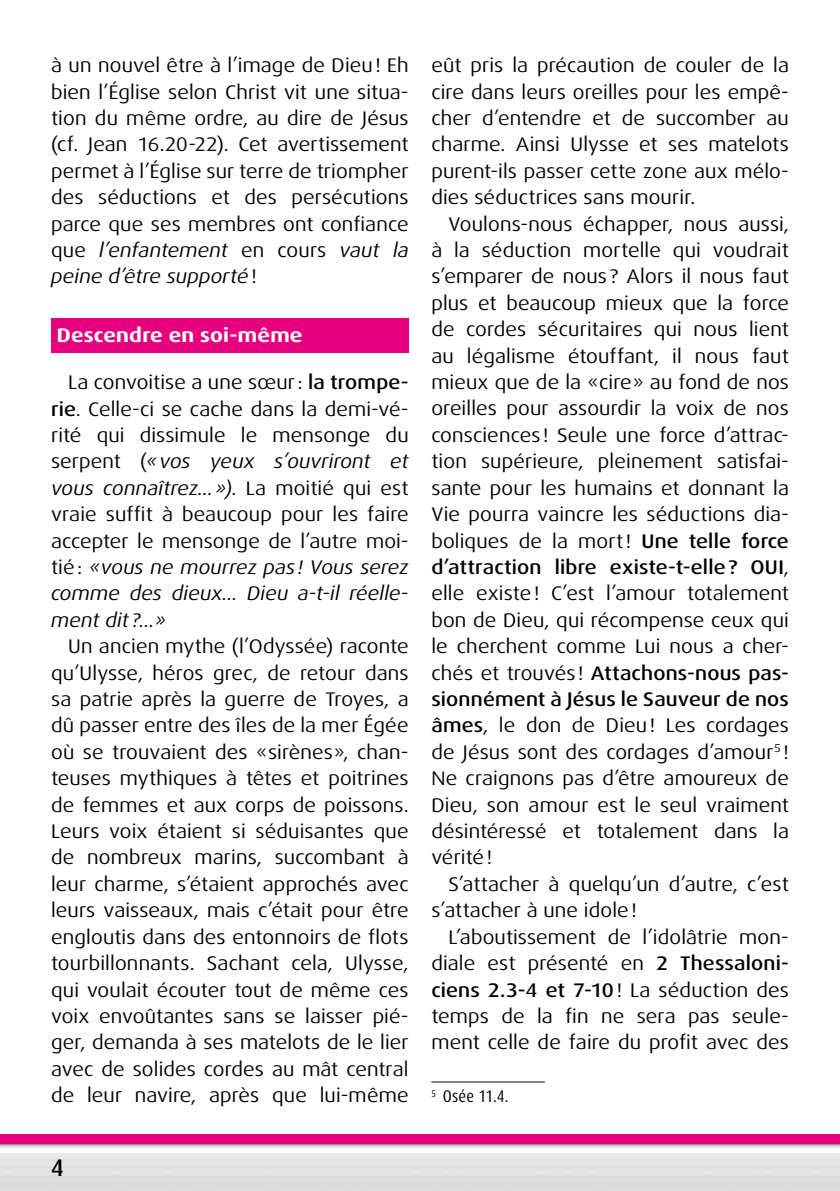
<style>
.page{position:relative;width:840px;height:1191px;background:#fff}
.page>*{position:absolute;margin:0;border:0;box-sizing:border-box;transform-origin:0 0}
.t1{font:500 24px "Dax OT";color:#000}
.t2{font:expanded 19.8px/26.4px "Dax OT";letter-spacing:.005em;color:#000;text-align:justify}
.t3{font:700 expanded 19.8px "Dax OT";letter-spacing:.01em;color:#fff}
.t4{font:condensed 17px "Dax OT";letter-spacing:.015em;color:#000}
.s1{font-style:italic}
.s2{font-weight:500}
</style>
<div class="page">
<svg style="left:0;top:1143px;width:839px;height:5px;background:#cea0b9"></svg>
<div style="left:0;top:1134px;width:839px;height:9px;background:#e6007d"></div>
<div style="left:51px;top:319px;width:357px;height:34px;background:#e6007d"></div>
<hr style="left:431px;top:1081px;width:113px;height:1px;background:#000">
<p class="t2" style="left:51px;top:52px;width:359px">à un nouvel être à l’image de Dieu! Eh bien l’Église selon Christ vit une situa&shy;tion du même ordre, au dire de Jésus (cf. Jean 16.20-22). Cet avertissement permet à l’Église sur terre de triompher des séductions et des persécutions parce que ses membres ont confiance que <span class="s1">l’enfantement</span> en cours <span class="s1">vaut la peine d’être supporté</span>!</p>
<p class="t3" style="left:57px;top:323px;width:247px">Descendre en soi-même</p>
<p class="t2" style="left:51px;top:369px;width:359px;text-indent:17px">La convoitise a une sœur: <span class="s2">la trompe&shy;rie</span>. Celle-ci se cache dans la demi-vé&shy;rité qui dissimule le mensonge du serpent (<span class="s1">«vos yeux s’ouvriront et vous connaîtrez…»)</span>. La moitié qui est vraie suffit à beaucoup pour les faire accepter le mensonge de l’autre moi&shy;tié: <span class="s1">«vous ne mourrez pas ! Vous serez comme des dieux... Dieu a-t-il réelle&shy;ment dit ?...»</span></p>
<p class="t2" style="left:51px;top:633px;width:359px;text-indent:17px">Un ancien mythe (l’Odyssée) raconte qu’Ulysse, héros grec, de retour dans sa patrie après la guerre de Troyes, a dû passer entre des îles de la mer Égée où se trouvaient des «sirènes», chan&shy;teuses mythiques à têtes et poitrines de femmes et aux corps de poissons.<br>Leurs voix étaient si séduisantes que de nombreux marins, succombant à leur charme, s’étaient approchés avec leurs vaisseaux, mais c’était pour être engloutis dans des entonnoirs de flots tourbillonnants. Sachant cela, Ulysse, qui voulait écouter tout de même ces voix envoûtantes sans se laisser pié&shy;ger, demanda à ses matelots de le lier avec de solides cordes au mât central de leur navire, après que lui-même</p>
<p class="t1" style="left:51px;top:1152px;width:14px">4</p>
<p class="t2" style="left:431px;top:52px;width:359px">eût pris la précaution de couler de la cire dans leurs oreilles pour les empê&shy;cher d’entendre et de succomber au charme. Ainsi Ulysse et ses matelots purent-ils passer cette zone aux mélo&shy;dies séductrices sans mourir.</p>
<p class="t2" style="left:431px;top:211px;width:359px;text-indent:17px">Voulons-nous échapper, nous aussi, à la séduction mortelle qui voudrait s’emparer de nous ? Alors il nous faut plus et beaucoup mieux que la force de cordes sécuritaires qui nous lient au légalisme étouffant, il nous faut mieux que de la «cire» au fond de nos oreilles pour assourdir la voix de nos consciences ! Seule une force d’attrac&shy;tion supérieure, pleinement satisfai&shy;sante pour les humains et donnant la Vie pourra vaincre les séductions dia&shy;boliques de la mort! <span class="s2">Une telle force d’attraction libre existe-t-elle? OUI</span>, elle existe! C’est l’amour totalement bon de Dieu, qui récompense ceux qui le cherchent comme Lui nous a cher&shy;chés et trouvés ! <span class="s2">Attachons-nous pas&shy;sionnément à Jésus le Sauveur de nos âmes</span>, le don de Dieu! Les cordages de Jésus sont des cordages d’amour<sup>5</sup> !<br>Ne craignons pas d’être amoureux de Dieu, son amour est le seul vraiment désintéressé et totalement dans la vérité!</p>
<p class="t2" style="left:431px;top:871px;width:359px;text-indent:17px">S’attacher à quelqu’un d’autre, c’est s’attacher à une idole!</p>
<p class="t2" style="left:431px;top:923px;width:359px;text-indent:17px">L’aboutissement de l’idolâtrie mon&shy;diale est présenté en <span class="s2">2 Thessaloni&shy;ciens 2.3-4 et 7-10</span>! La séduction des temps de la fin ne sera pas seule&shy;ment celle de faire du profit avec des</p>
<p class="t4" style="left:431px;top:1085px;width:79px"><sup>5</sup> Osée 11.4.</p>
</div>
